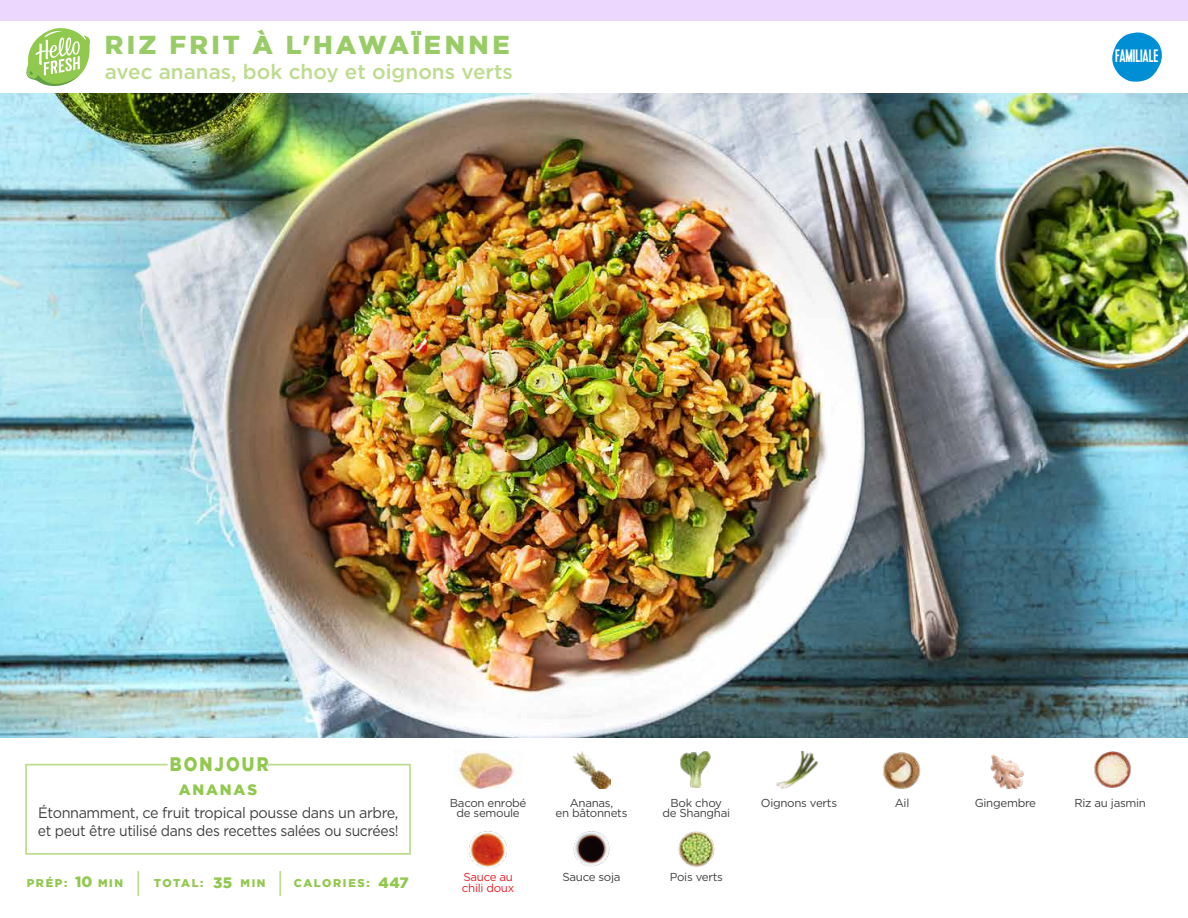
<style>
.page{position:relative;width:1188px;height:918px;background:#fff}
.page>*{position:absolute;margin:0;border:0;box-sizing:border-box;transform-origin:0 0}
.t1{font:900 25.8px "Gotham";letter-spacing:.13em;color:#9c6}
.t2{font:500 20.7px "Gotham";color:#bedc8f}
.t3{font:900 19.5px "Gotham";letter-spacing:.125em;color:#91c84e;scale:.85 1}
.t4{font:18px "Kapra";letter-spacing:-.005em;color:#fff;scale:.9 1}
.t5{font:15px/18px "Gotham";letter-spacing:-.025em;color:#414042;scale:.96 1}
.t6{font:900 15px "Gotham";letter-spacing:.125em;color:#91c84e}
.t7{font:11.55px/10.5px "Gotham";letter-spacing:-.025em;color:#414042;text-align:center}
.t8{font:11.55px/10.5px "Gotham";letter-spacing:-.025em;color:#ed1d24}
.t9{font:900 11.25px "Gotham";letter-spacing:.14em;color:#91c84e}
.t10{font:900 10.95px "Gotham";letter-spacing:.15em;color:#91c84e}
</style>
<div class="page">
<img style="left:0;top:93px;width:1188px;height:644px">
<svg style="left:25px;top:763px;width:386px;height:92px"></svg>
<img style="left:455px;top:751px;width:67px;height:38px">
<img style="left:573px;top:751px;width:37px;height:38px">
<img style="left:469px;top:831px;width:38px;height:37px">
<img style="left:573px;top:831px;width:37px;height:36px">
<img style="left:678px;top:831px;width:37px;height:36px">
<img style="left:680px;top:751px;width:31px;height:37px">
<img style="left:776px;top:751px;width:43px;height:38px">
<img style="left:883px;top:752px;width:38px;height:37px">
<img style="left:990px;top:754px;width:34px;height:35px">
<img style="left:1094px;top:751px;width:37px;height:37px">
<hr style="left:137px;top:871px;width:2px;height:25px;background:#bedc8f">
<hr style="left:279px;top:871px;width:2px;height:25px;background:#bedc8f">
<svg style="left:1112px;top:32px;width:50px;height:50px"></svg>
<div style="left:1115px;top:49px;width:44px;height:15px;background:#008fd5"></div>
<div style="left:0;top:0;width:1188px;height:21px;background:#ecd8ff"></div>
<svg style="left:26px;top:28px;width:64px;height:59px"></svg>
<h1 class="t1" style="left:105px;top:30px;width:406px">RIZ FRIT À L'HAWAÏENNE</h1>
<h2 class="t2" style="left:105px;top:58px;width:410px">avec ananas, bok choy et oignons verts</h2>
<h3 class="t4" style="left:1115px;top:45px;width:50px">FAMILIALE</h3>
<h3 class="t3" style="left:170px;top:752px;width:118px">BONJOUR</h3>
<p class="t6" style="left:179px;top:781px;width:80px">ANANAS</p>
<p class="t5" style="left:38px;top:803px;width:377px">Étonnamment, ce fruit tropical pousse dans un arbre, et peut être utilisé dans des recettes salées ou sucrées!</p>
<p class="t6" style="left:75px;top:873px;width:19px">10</p>
<p class="t6" style="left:213px;top:874px;width:21px">35</p>
<p class="t9" style="left:27px;top:877px;width:42px">PRÉP:</p>
<p class="t10" style="left:98px;top:877px;width:27px">MIN</p>
<p class="t9" style="left:154px;top:877px;width:51px">TOTAL:</p>
<p class="t10" style="left:240px;top:877px;width:27px">MIN</p>
<p class="t9" style="left:294px;top:877px;width:78px">CALORIES:</p>
<p class="t6" style="left:379px;top:874px;width:32px">447</p>
<p class="t7" style="left:450px;top:797px;width:78px">Bacon enrobé de semoule</p>
<p class="t8" style="left:462px;top:872px;width:54px">Sauce au chili doux</p>
<p class="t7" style="left:662px;top:797px;width:69px">Bok choy de Shanghai</p>
<p class="t7" style="left:570px;top:797px;width:45px">Ananas,</p>
<p class="t7" style="left:761px;top:797px;width:78px">Oignons verts</p>
<p class="t7" style="left:556px;top:807px;width:73px">en bâtonnets</p>
<p class="t7" style="left:562px;top:872px;width:60px">Sauce soja</p>
<p class="t7" style="left:670px;top:872px;width:55px">Pois verts</p>
<p class="t7" style="left:895px;top:797px;width:16px">Ail</p>
<p class="t7" style="left:975px;top:797px;width:63px">Gingembre</p>
<p class="t7" style="left:1074px;top:797px;width:73px">Riz au jasmin</p>
</div>
